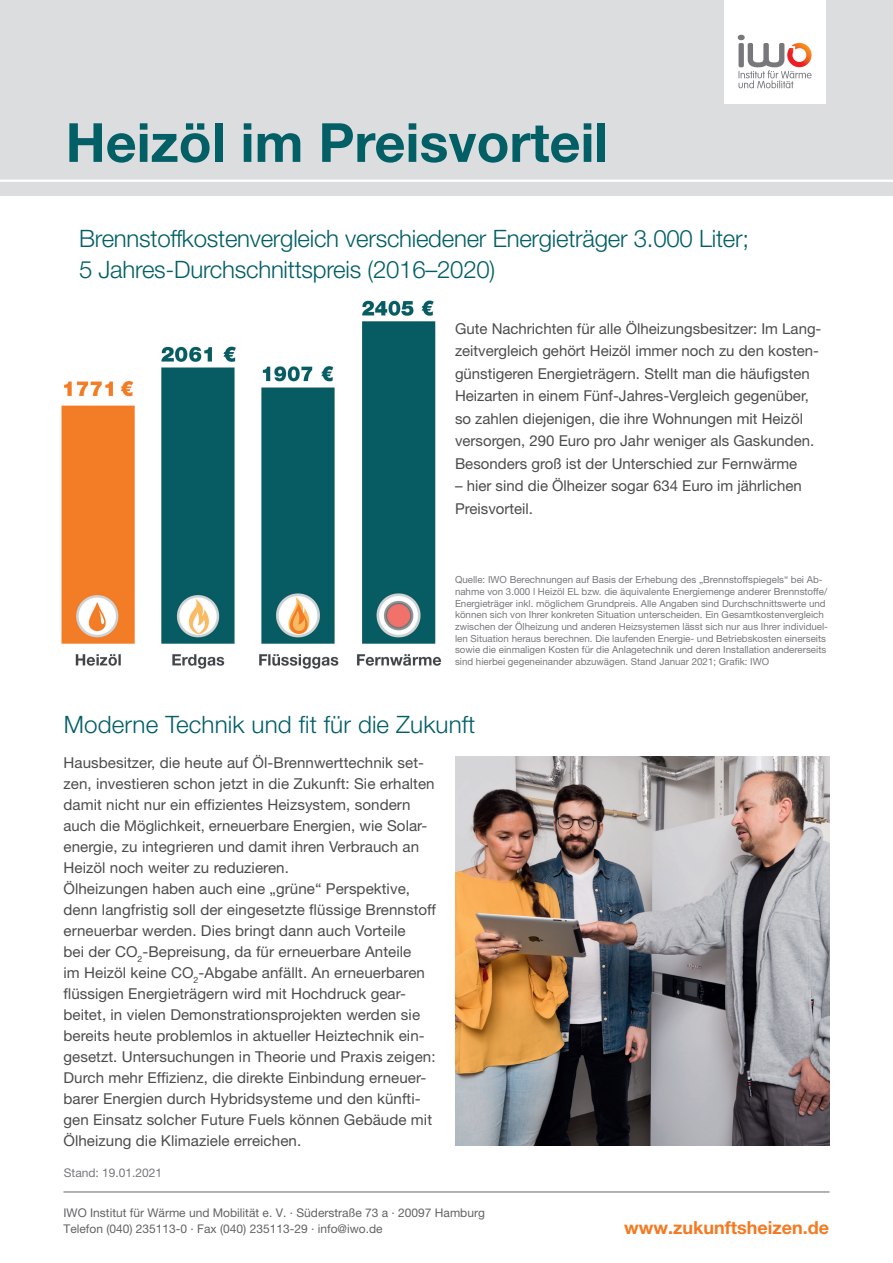
<style>
.page{position:relative;width:893px;height:1263px;background:#fff}
.page>*{position:absolute;margin:0;border:0;box-sizing:border-box;transform-origin:0 0}
.t1{font:700 54px "Helvetica Neue LT Std";color:#025f66}
.t2{font:300 24px/31.5px "Helvetica Neue LT Std";letter-spacing:-.01em;color:#025f66}
.t3{font:700 18px "Helvetica Neue LT Std";color:#f47921}
.t4{font:15px/21px "Helvetica Neue LT Std";letter-spacing:.005em;color:#4b4c4d}
.t5{font:12px/16.5px "Helvetica Neue LT Std";color:#636366}
.t6{font:12px "Helvetica Neue LT Std";color:#76787b}
.t7{font:9.75px/11.7px "Helvetica Neue LT Std";color:#76787b}
</style>
<div class="page">
<hr style="left:63px;top:1191px;width:766px;height:1px;background:#76787b">
<div style="left:0;top:0;width:893px;height:196px;background:#dcdddf"></div>
<hr style="left:0;top:180px;width:893px;height:2px;background:#fff">
<div style="left:724px;top:0;width:102px;height:104px;background:#fff"></div>
<svg style="left:738px;top:35px;width:73px;height:53px"></svg>
<img style="left:61px;top:300px;width:381px;height:369px">
<img style="left:455px;top:756px;width:374px;height:389px">
<h1 class="t1" style="left:66px;top:109px;width:544px">Heizöl im Preisvorteil</h1>
<h2 class="t2" style="left:79px;top:222px;width:672px">Brennstoffkostenvergleich verschiedener Energieträger 3.000 Liter;<br>5 Jahres-Durchschnittspreis (2016–2020)</h2>
<p class="t4" style="left:455px;top:317px;width:368px;line-height:22.5px">Gute Nachrichten für alle Ölheizungsbesitzer: Im Lang&shy;zeitvergleich gehört Heizöl immer noch zu den kosten&shy;günstigeren Energieträgern. Stellt man die häufigsten Heizarten in einem Fünf-Jahres-Vergleich gegenüber, so zahlen diejenigen, die ihre Wohnungen mit Heizöl versorgen, 290 Euro pro Jahr weniger als Gaskunden.<br>Besonders groß ist der Unterschied zur Fernwärme</p>
<p class="t4" style="left:455px;top:475px;width:348px;line-height:22.5px">– hier sind die Ölheizer sogar 634 Euro im jährlichen<br>Preisvorteil.</p>
<p class="t7" style="left:455px;top:574px;width:375px">Quelle: IWO Berechnungen auf Basis der Erhebung des „Brennstoffspiegels“ bei Ab&shy;nahme von 3.000 l Heizöl EL bzw. die äquivalente Energiemenge anderer Brennstoffe/ Energieträger inkl. möglichem Grundpreis. Alle Angaben sind Durchschnittswerte und können sich von Ihrer konkreten Situation unterscheiden. Ein Gesamtkostenvergleich zwischen der Ölheizung und anderen Heizsystemen lässt sich nur aus Ihrer individuel&shy;len Situation heraus berechnen. Die laufenden Energie- und Betriebskosten einerseits sowie die einmaligen Kosten für die Anlagetechnik und deren Installation andererseits sind hierbei gegeneinander abzuwägen. Stand Januar 2021; Grafik: IWO</p>
<h2 class="t2" style="left:64px;top:709px;width:413px">Moderne Technik und fit für die Zukunft</h2>
<p class="t4" style="left:63px;top:752px;width:374px">Hausbesitzer, die heute auf Öl-Brennwerttechnik set&shy;zen, investieren schon jetzt in die Zukunft: Sie erhalten damit nicht nur ein effizientes Heizsystem, sondern auch die Möglichkeit, erneuerbare Energien, wie Solar&shy;energie, zu integrieren und damit ihren Verbrauch an Heizöl noch weiter zu reduzieren.<br>Ölheizungen haben auch eine „grüne“ Perspektive, denn langfristig soll der eingesetzte flüssige Brennstoff erneuerbar werden. Dies bringt dann auch Vorteile<br>bei der CO<sub>2</sub>-Bepreisung, da für erneuerbare Anteile<br>im Heizöl keine CO<sub>2</sub>-Abgabe anfällt. An erneuerbaren flüssigen Energieträgern wird mit Hochdruck gear&shy;beitet, in vielen Demonstrationsprojekten werden sie bereits heute problemlos in aktueller Heiztechnik ein&shy;gesetzt. Untersuchungen in Theorie und Praxis zeigen:<br>Durch mehr Effizienz, die direkte Einbindung erneuer&shy;barer Energien durch Hybridsysteme und den künfti&shy;gen Einsatz solcher Future Fuels können Gebäude mit Ölheizung die Klimaziele erreichen.</p>
<p class="t6" style="left:64px;top:1165px;width:100px">Stand: 19.01.2021</p>
<p class="t5" style="left:63px;top:1204px;width:423px">IWO Institut für Wärme und Mobilität e. V. · Süderstraße 73 a · 20097 Hamburg<br>Telefon (040) 235113-0 · Fax (040) 235113-29 · info@iwo.de</p>
<p class="t3" style="left:624px;top:1216px;width:206px">www.zukunftsheizen.de</p>
</div>
